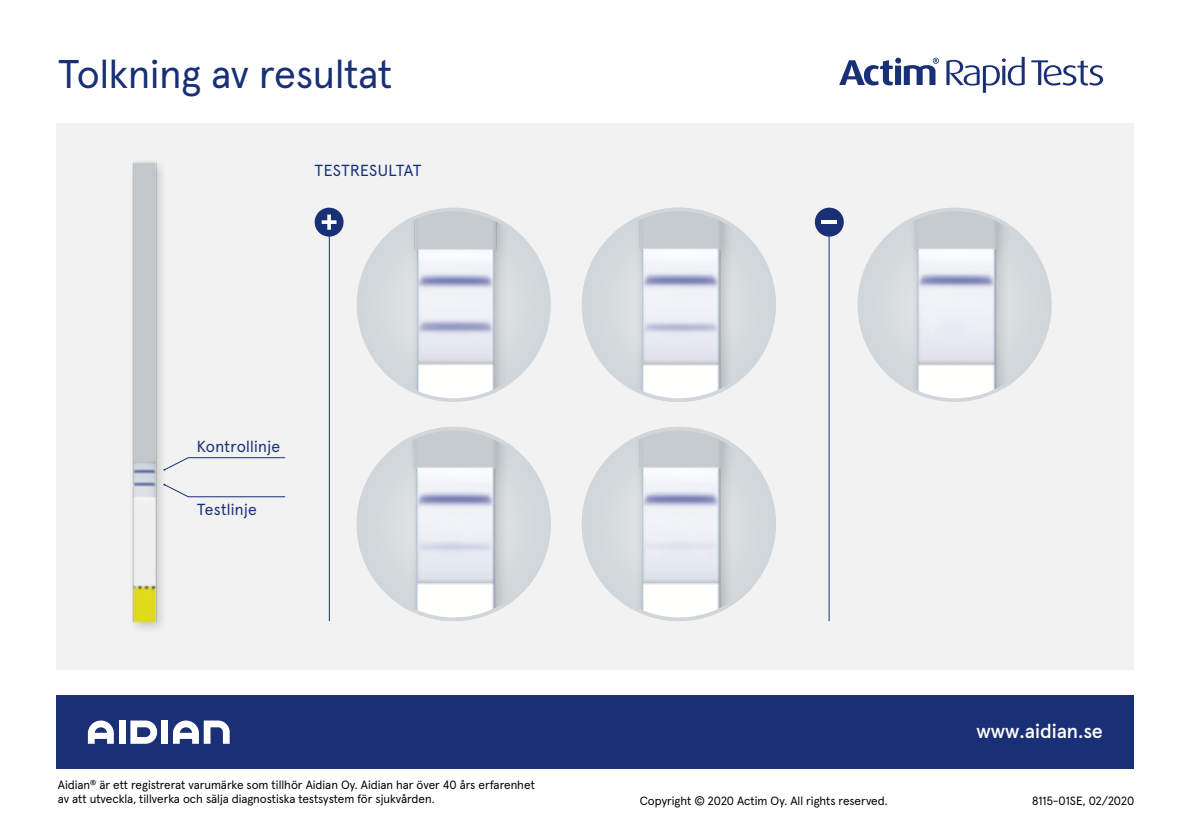
<style>
.page{position:relative;width:1191px;height:840px;background:#fff}
.page>*{position:absolute;margin:0;border:0;box-sizing:border-box;transform-origin:0 0}
.t1{font:40px "Apercu Pro";letter-spacing:-.005em;color:#193076}
.t2{font:500 20px "Apercu Pro";color:#fff}
.t3{font:16px "Apercu Pro";letter-spacing:.015em;color:#193076}
.t4{font:12px/14.4px "Apercu Pro";color:#000}
</style>
<div class="page">
<div style="left:57px;top:123px;width:1077px;height:547px;background:#f2f2f2"></div>
<img style="left:132px;top:161px;width:34px;height:468px">
<div style="left:358px;top:209px;width:191px;height:191px;background:#d3d8db;border-radius:95px"></div>
<img style="left:389px;top:212px;width:129px;height:188px">
<div style="left:357px;top:207px;width:194px;height:194px;border:4px solid #d1d6da;border-radius:50%"></div>
<div style="left:358px;top:428px;width:191px;height:191px;background:#d3d8db;border-radius:95px"></div>
<img style="left:389px;top:431px;width:129px;height:188px">
<div style="left:357px;top:426px;width:194px;height:194px;border:4px solid #d1d6da;border-radius:50%"></div>
<div style="left:583px;top:209px;width:191px;height:191px;background:#d3d8db;border-radius:95px"></div>
<img style="left:614px;top:212px;width:129px;height:188px">
<div style="left:582px;top:207px;width:194px;height:194px;border:4px solid #d1d6da;border-radius:50%"></div>
<div style="left:859px;top:209px;width:190px;height:191px;background:#d3d8db;border-radius:95px"></div>
<img style="left:890px;top:212px;width:129px;height:188px">
<div style="left:857px;top:207px;width:194px;height:194px;border:4px solid #d1d6da;border-radius:50%"></div>
<div style="left:583px;top:428px;width:191px;height:191px;background:#d3d8db;border-radius:95px"></div>
<img style="left:614px;top:431px;width:129px;height:188px">
<div style="left:582px;top:426px;width:194px;height:194px;border:4px solid #d1d6da;border-radius:50%"></div>
<div style="left:57px;top:694px;width:1077px;height:74px;background:#193076"></div>
<svg style="left:130px;top:720px;width:27px;height:23px"></svg>
<div style="left:119px;top:720px;width:6px;height:23px;background:#fff"></div>
<div style="left:161px;top:720px;width:7px;height:23px;background:#fff"></div>
<svg style="left:88px;top:720px;width:26px;height:23px"></svg>
<svg style="left:173px;top:720px;width:57px;height:23px"></svg>
<hr style="left:329px;top:208px;width:1px;height:412px;background:#193076">
<svg style="left:163px;top:457px;width:122px;height:13px"></svg>
<svg style="left:163px;top:483px;width:122px;height:14px"></svg>
<hr style="left:828px;top:208px;width:1px;height:412px;background:#193076">
<div style="left:315px;top:207px;width:28px;height:29px;background:#193076;border-radius:50%"></div>
<svg style="left:322px;top:214px;width:14px;height:15px"></svg>
<div style="left:815px;top:207px;width:28px;height:29px;background:#193076;border-radius:50%"></div>
<hr style="left:821px;top:220px;width:16px;height:4px;background:#fff">
<svg style="left:839px;top:58px;width:100px;height:27px"></svg>
<svg style="left:946px;top:57px;width:157px;height:36px"></svg>
<h1 class="t1" style="left:58px;top:44px;width:336px">Tolkning av resultat</h1>
<h3 class="t3" style="left:315px;top:158px;width:108px">TESTRESULTAT</h3>
<h3 class="t3" style="left:197px;top:434px;width:85px">Kontrollinje</h3>
<h3 class="t3" style="left:197px;top:496px;width:62px">Testlinje</h3>
<p class="t4" style="left:58px;top:776px;width:478px">Aidian<sup>®</sup> är ett registrerat varumärke som tillhör Aidian Oy. Aidian har över 40 års erfarenhet av att utveckla, tillverka och sälja diagnostiska testsystem för sjukvården.</p>
<p class="t4" style="left:639px;top:792px;width:249px">Copyright © 2020 Actim Oy. All rights reserved.</p>
<h2 class="t2" style="left:976px;top:715px;width:128px">www.aidian.se</h2>
<p class="t4" style="left:1032px;top:792px;width:104px">8115-01SE, 02/2020</p>
</div>
